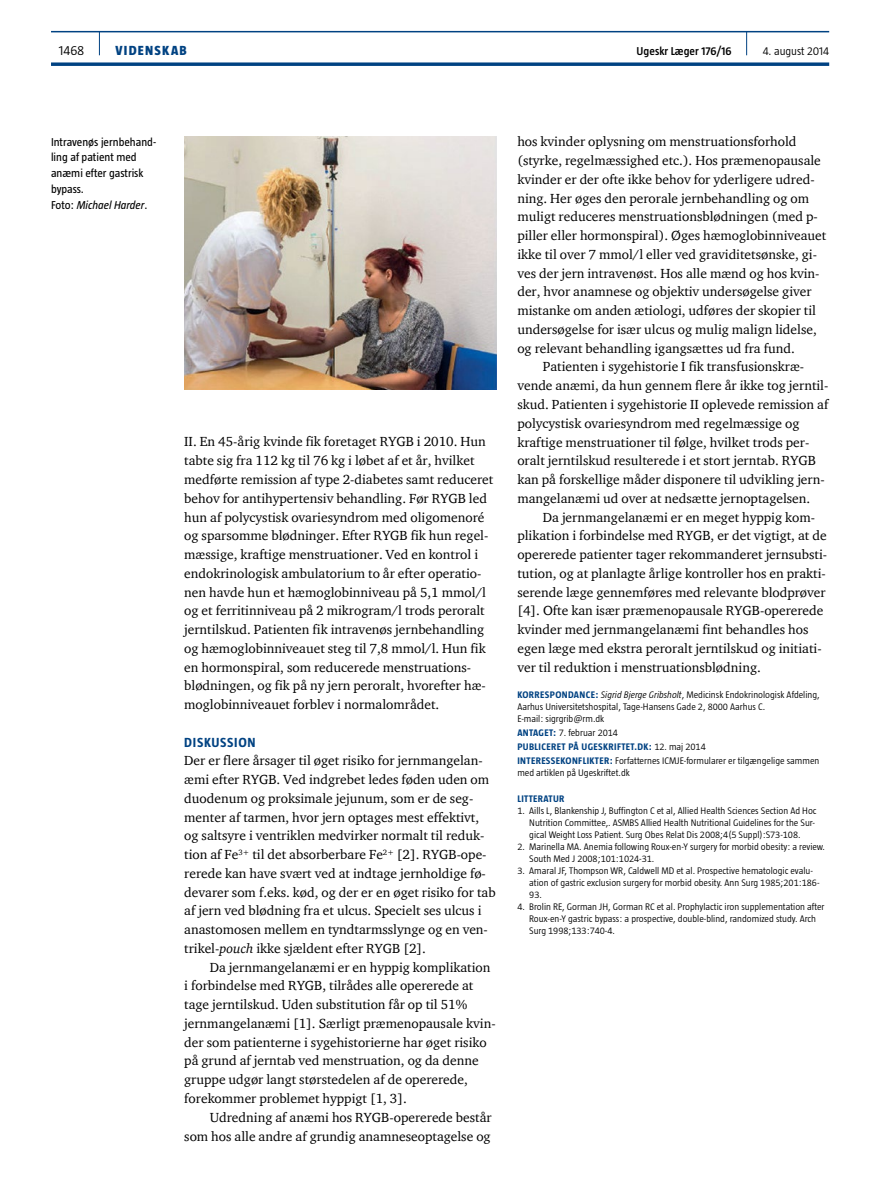
<style>
.page{position:relative;width:893px;height:1191px;background:#fff}
.page>*{position:absolute;margin:0;border:0;box-sizing:border-box;transform-origin:0 0}
.t1{font:13.5px/18.8px "ITC Charter Com";color:#000}
.t2{font:700 13.5px "Taz";letter-spacing:.05em;color:#004282}
.t3{font:800 13.5px "Taz";letter-spacing:.095em;color:#004282}
.t4{font:300 13.5px "Taz";color:#000}
.t5{font:11.7px/15.8px "Taz";color:#000}
.t6{font:600 11.7px "Taz";color:#000}
.t7{font:300 11.7px "Taz";color:#000}
.t8{font:300 9.75px/12px "Taz";color:#000}
.t9{font:700 9.75px "Taz";letter-spacing:.04em;color:#004282}
.s1{font-style:italic}
.s2{font-weight:700;color:#004282}
</style>
<div class="page">
<hr style="left:51px;top:31px;width:778px;height:1px;background:#004282">
<svg style="left:51px;top:62px;width:778px;height:4px;background:#225b92"></svg>
<svg style="left:99px;top:32px;width:1px;height:23px"></svg>
<svg style="left:746px;top:32px;width:1px;height:23px"></svg>
<img style="left:184px;top:136px;width:312px;height:253px">
<p class="t4" style="left:59px;top:43px;width:27px">1468</p>
<p class="t3" style="left:115px;top:43px;width:73px">VIDENSKAB</p>
<p class="t6" style="left:637px;top:45px;width:97px">Ugeskr Læger 176/16</p>
<p class="t7" style="left:763px;top:45px;width:68px">4. august 2014</p>
<p class="t5" style="left:51px;top:134px;width:107px">Intravenøs jernbehand&shy;ling af patient med anæmi efter gastrisk bypass.<br>Foto: <span class="s1">Michael Harder</span>.</p>
<p class="t1" style="left:184px;top:432px;width:311px">II. En 45-årig kvinde fik foretaget RYGB i 2010. Hun tabte sig fra 112 kg til 76 kg i løbet af et år, hvilket medførte remission af type 2-diabetes samt reduceret behov for antihypertensiv behandling. Før RYGB led hun af polycystisk ovariesyndrom med oligomenoré og sparsomme blødninger. Efter RYGB fik hun regel&shy;mæssige, kraftige menstruationer. Ved en kontrol i endokrinologisk ambulatorium to år efter operatio&shy;nen havde hun et hæmoglobinniveau på 5,1 mmol/l og et ferritinniveau på 2 mikrogram/l trods peroralt jerntilskud. Patienten fik intravenøs jernbehandling og hæmoglobinniveauet steg til 7,8 mmol/l. Hun fik en hormonspiral, som reducerede menstruations&shy;blødningen, og fik på ny jern peroralt, hvorefter hæ&shy;moglobinniveauet forblev i normalområdet.</p>
<p class="t2" style="left:184px;top:734px;width:73px">DISKUSSION</p>
<p class="t1" style="left:184px;top:751px;width:313px">Der er flere årsager til øget risiko for jernmangelan&shy;æmi efter RYGB. Ved indgrebet ledes føden uden om duodenum og proksimale jejunum, som er de seg&shy;menter af tarmen, hvor jern optages mest effektivt, og saltsyre i ventriklen medvirker normalt til reduk&shy;tion af Fe<sup>3+</sup> til det absorberbare Fe<sup>2+</sup> [2]. RYGB-ope&shy;rerede kan have svært ved at indtage jernholdige fø&shy;devarer som f.eks. kød, og der er en øget risiko for tab af jern ved blødning fra et ulcus. Specielt ses ulcus i anastomosen mellem en tyndtarmsslynge og en ven&shy;trikel-<span class="s1">pouch</span> ikke sjældent efter RYGB [2].</p>
<p class="t1" style="left:184px;top:957px;width:313px;text-indent:26px">Da jernmangelanæmi er en hyppig komplikation i forbindelse med RYGB, tilrådes alle opererede at tage jerntilskud. Uden substitution får op til 51% jernmangelanæmi [1]. Særligt præmenopausale kvin&shy;der som patienterne i sygehistorierne har øget risiko på grund af jerntab ved menstruation, og da denne gruppe udgør langt størstedelen af de opererede, forekommer problemet hyppigt [1, 3].</p>
<p class="t1" style="left:184px;top:1107px;width:309px;text-align:right">Udredning af anæmi hos RYGB-opererede består som hos alle andre af grundig anamneseoptagelse og</p>
<p class="t1" style="left:517px;top:132px;width:281px">hos kvinder oplysning om menstruationsforhold</p>
<p class="t1" style="left:517px;top:151px;width:305px">(styrke, regelmæssighed etc.). Hos præmenopausale</p>
<p class="t1" style="left:517px;top:170px;width:299px">kvinder er der ofte ikke behov for yderligere udred-</p>
<p class="t1" style="left:517px;top:188px;width:293px">ning. Her øges den perorale jernbehandling og om</p>
<p class="t1" style="left:517px;top:207px;width:301px">muligt reduceres menstruationsblødningen (med p-</p>
<p class="t1" style="left:517px;top:226px;width:311px">piller eller hormonspiral). Øges hæmoglobinniveauet</p>
<p class="t1" style="left:517px;top:245px;width:301px">ikke til over 7 mmol/l eller ved graviditetsønske, gi-</p>
<p class="t1" style="left:517px;top:263px;width:304px">ves der jern intravenøst. Hos alle mænd og hos kvin-</p>
<p class="t1" style="left:517px;top:282px;width:296px">der, hvor anamnese og objektiv undersøgelse giver</p>
<p class="t1" style="left:517px;top:301px;width:300px">mistanke om anden ætiologi, udføres der skopier til</p>
<p class="t1" style="left:517px;top:320px;width:301px">undersøgelse for især ulcus og mulig malign lidelse,</p>
<p class="t1" style="left:517px;top:338px;width:279px">og relevant behandling igangsættes ud fra fund.</p>
<p class="t1" style="left:543px;top:357px;width:263px">Patienten i sygehistorie I fik transfusionskræ-</p>
<p class="t1" style="left:517px;top:376px;width:313px">vende anæmi, da hun gennem flere år ikke tog jerntil-</p>
<p class="t1" style="left:517px;top:395px;width:312px">skud. Patienten i sygehistorie II oplevede remission af</p>
<p class="t1" style="left:517px;top:413px;width:284px">polycystisk ovariesyndrom med regelmæssige og</p>
<p class="t1" style="left:517px;top:432px;width:293px">kraftige menstruationer til følge, hvilket trods per-</p>
<p class="t1" style="left:517px;top:451px;width:300px">oralt jerntilskud resulterede i et stort jerntab. RYGB</p>
<p class="t1" style="left:517px;top:470px;width:309px">kan på forskellige måder disponere til udvikling jern-</p>
<p class="t1" style="left:517px;top:488px;width:294px">mangelanæmi ud over at nedsætte jernoptagelsen.</p>
<p class="t1" style="left:543px;top:507px;width:274px">Da jernmangelanæmi er en meget hyppig kom-</p>
<p class="t1" style="left:517px;top:526px;width:311px">plikation i forbindelse med RYGB, er det vigtigt, at de</p>
<p class="t1" style="left:517px;top:545px;width:311px">opererede patienter tager rekommanderet jernsubsti-</p>
<p class="t1" style="left:517px;top:563px;width:310px">tution, og at planlagte årlige kontroller hos en prakti-</p>
<p class="t1" style="left:517px;top:582px;width:310px">serende læge gennemføres med relevante blodprøver</p>
<p class="t1" style="left:517px;top:601px;width:308px">[4]. Ofte kan især præmenopausale RYGB-opererede</p>
<p class="t1" style="left:517px;top:620px;width:293px">kvinder med jernmangelanæmi fint behandles hos</p>
<p class="t1" style="left:517px;top:638px;width:306px">egen læge med ekstra peroralt jerntilskud og initiati-</p>
<p class="t1" style="left:517px;top:657px;width:245px">ver til reduktion i menstruationsblødning.</p>
<p class="t8" style="left:517px;top:688px;width:304px"><span class="s2">KORRESPONDANCE:</span> <span class="s1">Sigrid Bjerge Gribsholt</span>, Medicinsk Endokrinologisk Afdeling,<br>Aarhus Universitetshospital, Tage-Hansens Gade 2, 8000 Aarhus C.<br>E-mail: sigrgrib@rm.dk</p>
<p class="t8" style="left:517px;top:725px;width:304px;line-height:14.1px"><span class="s2">ANTAGET:</span> 7. februar 2014<br><span class="s2">PUBLICERET PÅ UGESKRIFTET.DK:</span> 12. maj 2014<br><span class="s2">INTERESSEKONFLIKTER:</span> Forfatternes ICMJE-formularer er tilgængelige sammen</p>
<p class="t8" style="left:517px;top:766px;width:114px">med artiklen på Ugeskriftet.dk</p>
<p class="t9" style="left:517px;top:793px;width:49px">LITTERATUR</p>
<p class="t8" style="left:529px;top:804px;width:289px;text-indent:-12px">1. Aills L, Blankenship J, Buffington C et al, Allied Health Sciences Section Ad Hoc<br>Nutrition Committee,. ASMBS Allied Health Nutritional Guidelines for the Sur&shy;gical Weight Loss Patient. Surg Obes Relat Dis 2008;4(5 Suppl):S73-108.</p>
<p class="t8" style="left:529px;top:840px;width:297px;text-indent:-12px">2. Marinella MA. Anemia following Roux-en-Y surgery for morbid obesity: a review.<br>South Med J 2008;101:1024-31.</p>
<p class="t8" style="left:529px;top:864px;width:292px;text-indent:-12px">3. Amaral JF, Thompson WR, Caldwell MD et al. Prospective hematologic evalu&shy;ation of gastric exclusion surgery for morbid obesity. Ann Surg 1985;201:186-<br>93.</p>
<p class="t8" style="left:529px;top:900px;width:297px;text-indent:-12px">4. Brolin RE, Gorman JH, Gorman RC et al. Prophylactic iron supplementation after<br>Roux-en-Y gastric bypass: a prospective, double-blind, randomized study. Arch<br>Surg 1998;133:740-4.</p>
</div>
